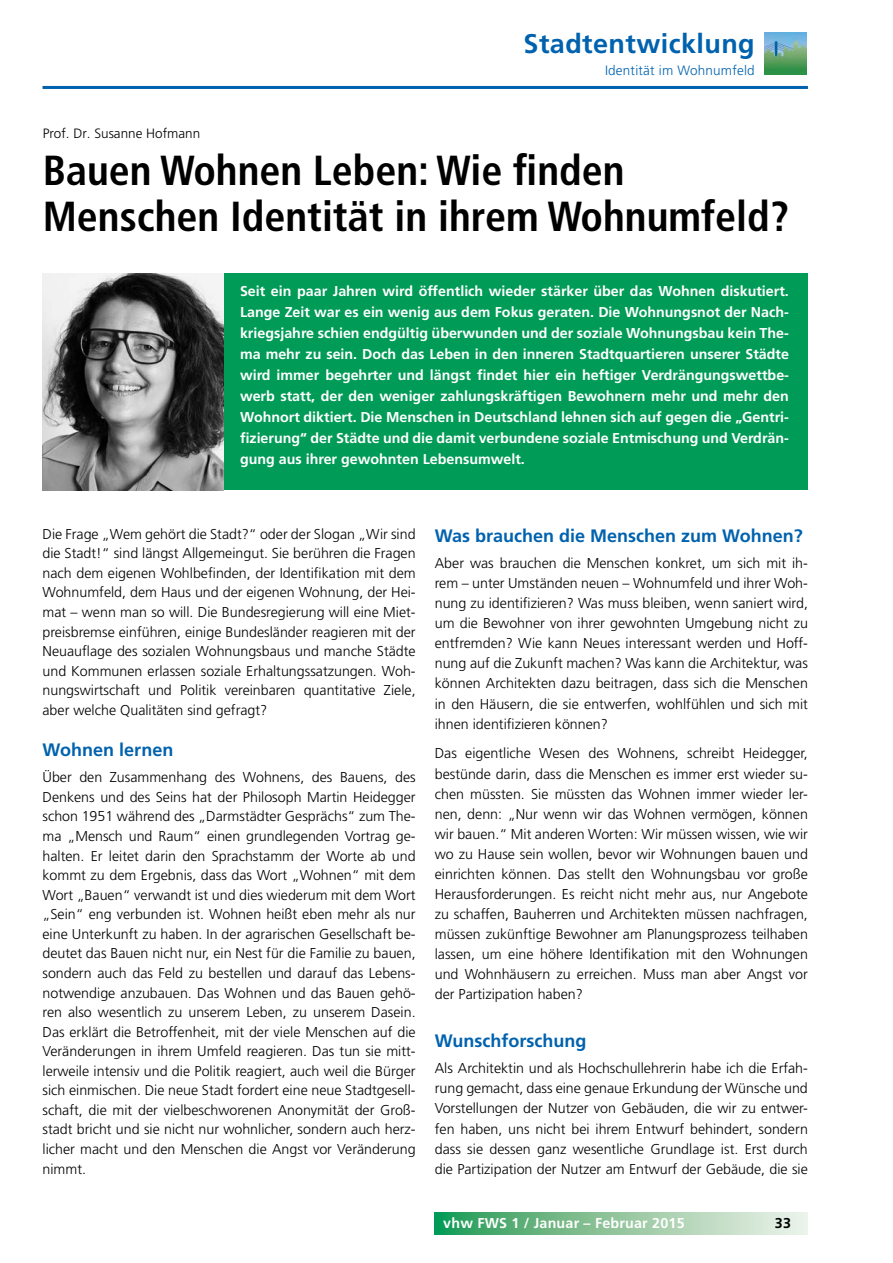
<style>
.page{position:relative;width:893px;height:1263px;background:#fff}
.page>*{position:absolute;margin:0;border:0;box-sizing:border-box;transform-origin:0 0}
.t1{font:700 condensed 42px/46.5px "Frutiger LT";color:#000}
.t2{font:700 27px "Frutiger LT";letter-spacing:.015em;color:#0062ae}
.t3{font:700 18px "Frutiger LT";color:#0062ae}
.t4{font:300 14.25px/19.5px "Frutiger LT";color:#000;text-align:justify}
.t5{font:700 14.25px/21px "Frutiger LT";color:#fff;text-align:justify}
.t6{font:700 14.25px "Frutiger LT";color:#000}
.t7{font:300 13.5px "Frutiger CE";color:#000}
.t8{font:300 13.5px "Frutiger LT";letter-spacing:.015em;color:#0062ae}
</style>
<div class="page">
<hr style="left:43px;top:86px;width:765px;height:3px;background:#0062ae">
<svg style="left:435px;top:1213px;width:373px;height:21px;background:#8ec69f"></svg>
<img style="left:764px;top:32px;width:42px;height:43px">
<div style="left:43px;top:273px;width:765px;height:217px;background:#009b56"></div>
<img style="left:43px;top:273px;width:180px;height:217px">
<h2 class="t2" style="left:524px;top:28px;width:233px">Stadtentwicklung</h2>
<p class="t8" style="left:605px;top:62px;width:151px">Identität im Wohnumfeld</p>
<p class="t7" style="left:43px;top:126px;width:159px">Prof. Dr. Susanne Hofmann</p>
<h1 class="t1" style="left:43px;top:147px;width:748px">Bauen Wohnen Leben: Wie finden<br>Menschen Identität in ihrem Wohnumfeld?</h1>
<p class="t5" style="left:240px;top:281px;width:550px">Seit ein paar Jahren wird öffentlich wieder stärker über das Wohnen diskutiert.<br>Lange Zeit war es ein wenig aus dem Fokus geraten. Die Wohnungsnot der Nach&shy;kriegsjahre schien endgültig überwunden und der soziale Wohnungsbau kein The&shy;ma mehr zu sein. Doch das Leben in den inneren Stadtquartieren unserer Städte wird immer begehrter und längst findet hier ein heftiger Verdrängungswettbe&shy;werb statt, der den weniger zahlungskräftigen Bewohnern mehr und mehr den Wohnort diktiert. Die Menschen in Deutschland lehnen sich auf gegen die „Gentri&shy;fizierung“ der Städte und die damit verbundene soziale Entmischung und Verdrän&shy;gung aus ihrer gewohnten Lebensumwelt.</p>
<p class="t4" style="left:43px;top:524px;width:375px">Die Frage „Wem gehört die Stadt?“ oder der Slogan „Wir sind die Stadt!“ sind längst Allgemeingut. Sie berühren die Fragen nach dem eigenen Wohlbefinden, der Identifikation mit dem Wohnumfeld, dem Haus und der eigenen Wohnung, der Hei&shy;mat – wenn man so will. Die Bundesregierung will eine Miet&shy;preisbremse einführen, einige Bundesländer reagieren mit der Neuauflage des sozialen Wohnungsbaus und manche Städte und Kommunen erlassen soziale Erhaltungssatzungen. Woh&shy;nungswirtschaft und Politik vereinbaren quantitative Ziele, aber welche Qualitäten sind gefragt?</p>
<p class="t3" style="left:43px;top:739px;width:133px">Wohnen lernen</p>
<p class="t4" style="left:43px;top:768px;width:375px">Über den Zusammenhang des Wohnens, des Bauens, des Denkens und des Seins hat der Philosoph Martin Heidegger schon 1951 während des „Darmstädter Gesprächs“ zum The&shy;ma „Mensch und Raum“ einen grundlegenden Vortrag ge&shy;halten. Er leitet darin den Sprachstamm der Worte ab und kommt zu dem Ergebnis, dass das Wort „Wohnen“ mit dem Wort „Bauen“ verwandt ist und dies wiederum mit dem Wort „Sein“ eng verbunden ist. Wohnen heißt eben mehr als nur eine Unterkunft zu haben. In der agrarischen Gesellschaft be&shy;deutet das Bauen nicht nur, ein Nest für die Familie zu bauen, sondern auch das Feld zu bestellen und darauf das Lebens&shy;notwendige anzubauen. Das Wohnen und das Bauen gehö&shy;ren also wesentlich zu unserem Leben, zu unserem Dasein.<br>Das erklärt die Betroffenheit, mit der viele Menschen auf die Veränderungen in ihrem Umfeld reagieren. Das tun sie mitt&shy;lerweile intensiv und die Politik reagiert, auch weil die Bürger sich einmischen. Die neue Stadt fordert eine neue Stadtgesell&shy;schaft, die mit der vielbeschworenen Anonymität der Groß&shy;stadt bricht und sie nicht nur wohnlicher, sondern auch herz&shy;licher macht und den Menschen die Angst vor Veränderung nimmt.</p>
<p class="t3" style="left:435px;top:525px;width:370px">Was brauchen die Menschen zum Wohnen?</p>
<p class="t4" style="left:435px;top:553px;width:375px;line-height:20.1px">Aber was brauchen die Menschen konkret, um sich mit ih&shy;rem – unter Umständen neuen – Wohnumfeld und ihrer Woh&shy;nung zu identifizieren? Was muss bleiben, wenn saniert wird, um die Bewohner von ihrer gewohnten Umgebung nicht zu entfremden? Wie kann Neues interessant werden und Hoff&shy;nung auf die Zukunft machen? Was kann die Architektur, was können Architekten dazu beitragen, dass sich die Menschen in den Häusern, die sie entwerfen, wohlfühlen und sich mit ihnen identifizieren können?</p>
<p class="t4" style="left:435px;top:744px;width:375px;line-height:20.1px">Das eigentliche Wesen des Wohnens, schreibt Heidegger, bestünde darin, dass die Menschen es immer erst wieder su&shy;chen müssten. Sie müssten das Wohnen immer wieder ler&shy;nen, denn: „Nur wenn wir das Wohnen vermögen, können wir bauen.“ Mit anderen Worten: Wir müssen wissen, wie wir wo zu Hause sein wollen, bevor wir Wohnungen bauen und einrichten können. Das stellt den Wohnungsbau vor große Herausforderungen. Es reicht nicht mehr aus, nur Angebote zu schaffen, Bauherren und Architekten müssen nachfragen, müssen zukünftige Bewohner am Planungsprozess teilhaben lassen, um eine höhere Identifikation mit den Wohnungen und Wohnhäusern zu erreichen. Muss man aber Angst vor der Partizipation haben?</p>
<p class="t3" style="left:435px;top:1030px;width:153px">Wunschforschung</p>
<p class="t4" style="left:435px;top:1058px;width:375px;line-height:20.1px">Als Architektin und als Hochschullehrerin habe ich die Erfah&shy;rung gemacht, dass eine genaue Erkundung der Wünsche und Vorstellungen der Nutzer von Gebäuden, die wir zu entwer&shy;fen haben, uns nicht bei ihrem Entwurf behindert, sondern dass sie dessen ganz wesentliche Grundlage ist. Erst durch die Partizipation der Nutzer am Entwurf der Gebäude, die sie</p>
<p class="t5" style="left:443px;top:1213px;width:243px">vhw FWS 1 / Januar – Februar 2015</p>
<p class="t6" style="left:775px;top:1214px;width:18px">33</p>
</div>
